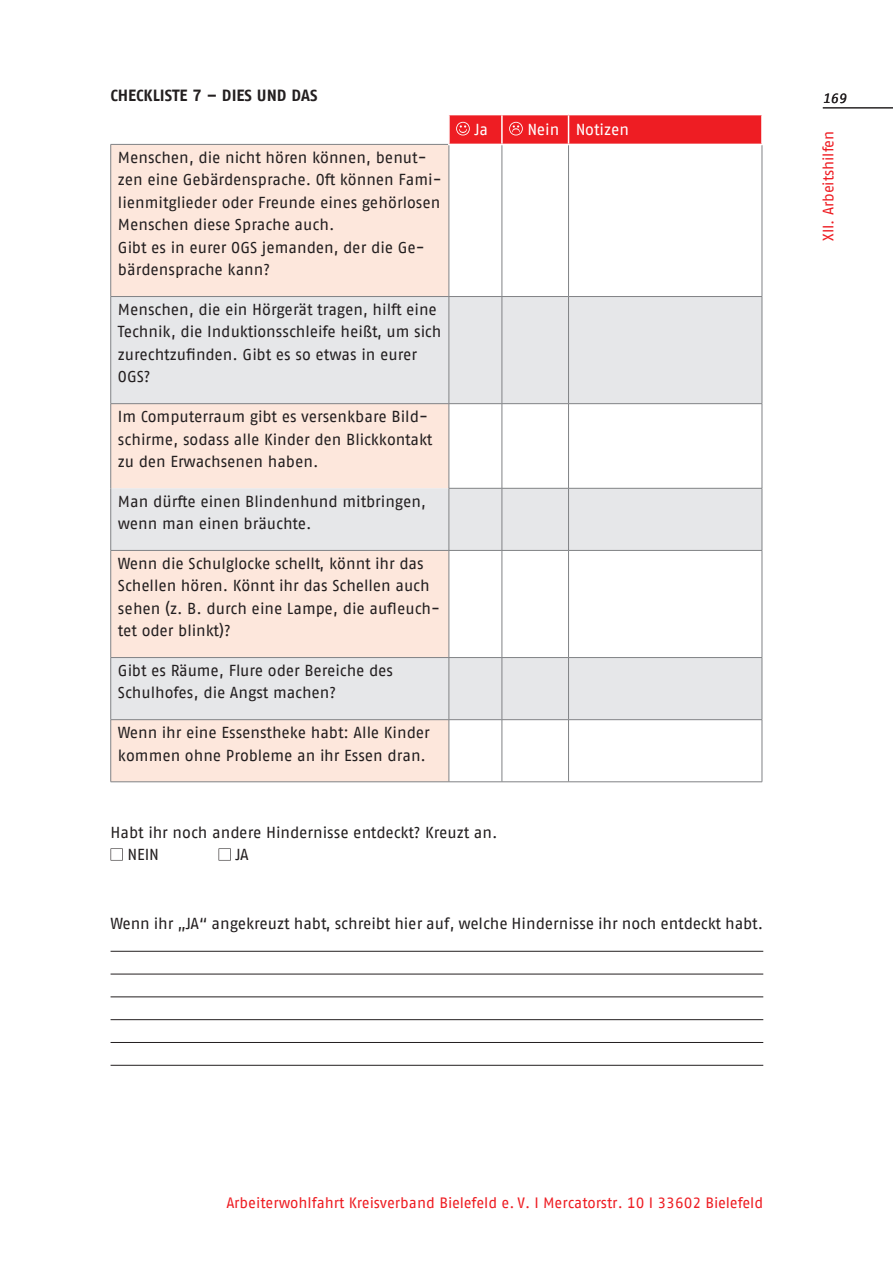
<style>
.page{position:relative;width:893px;height:1263px;background:#fff}
.page>*{position:absolute;margin:0;border:0;box-sizing:border-box;transform-origin:0 0}
.t1{font:700 16.2px "AWO Fago Office";color:#231f20}
.t2{font:15.9px/22.5px "AWO Fago Office";color:#231f20}
.t3{font:15.9px "AWO Fago Office";color:#fff}
.t4{font:15px "AWO Fago Office";color:#ee1d23}
.t5{font:italic 13.5px "AWO Fago Office";color:#231f20}
</style>
<div class="page">
<hr style="left:823px;top:108px;width:70px;height:1px;background:#231f20">
<div style="left:111px;top:145px;width:338px;height:636px;background:#fde7dc"></div>
<svg style="left:111px;top:297px;width:651px;height:422px;fill:#e6e7e9"></svg>
<hr style="left:502px;top:145px;width:1px;height:151px;background:#808285">
<hr style="left:568px;top:145px;width:1px;height:151px;background:#808285">
<hr style="left:502px;top:297px;width:1px;height:106px;background:#808285">
<hr style="left:568px;top:297px;width:1px;height:106px;background:#808285">
<hr style="left:502px;top:404px;width:1px;height:84px;background:#808285">
<hr style="left:568px;top:404px;width:1px;height:84px;background:#808285">
<hr style="left:502px;top:488px;width:1px;height:62px;background:#808285">
<hr style="left:568px;top:488px;width:1px;height:62px;background:#808285">
<hr style="left:502px;top:551px;width:1px;height:106px;background:#808285">
<hr style="left:568px;top:551px;width:1px;height:106px;background:#808285">
<hr style="left:502px;top:658px;width:1px;height:61px;background:#808285">
<hr style="left:568px;top:658px;width:1px;height:61px;background:#808285">
<hr style="left:502px;top:720px;width:1px;height:62px;background:#808285">
<hr style="left:568px;top:720px;width:1px;height:62px;background:#808285">
<hr style="left:110px;top:145px;width:1px;height:151px;background:#808285">
<hr style="left:110px;top:404px;width:1px;height:84px;background:#808285">
<hr style="left:110px;top:551px;width:1px;height:106px;background:#808285">
<hr style="left:110px;top:720px;width:1px;height:62px;background:#808285">
<hr style="left:111px;top:781px;width:338px;height:1px;background:#808285">
<hr style="left:449px;top:145px;width:1px;height:151px;background:#808285">
<hr style="left:762px;top:145px;width:1px;height:151px;background:#808285">
<hr style="left:449px;top:297px;width:1px;height:106px;background:#808285">
<hr style="left:449px;top:404px;width:1px;height:84px;background:#808285">
<hr style="left:762px;top:404px;width:1px;height:84px;background:#808285">
<hr style="left:449px;top:488px;width:1px;height:62px;background:#808285">
<hr style="left:449px;top:551px;width:1px;height:106px;background:#808285">
<hr style="left:762px;top:551px;width:1px;height:106px;background:#808285">
<hr style="left:449px;top:658px;width:1px;height:61px;background:#808285">
<hr style="left:449px;top:720px;width:1px;height:62px;background:#808285">
<hr style="left:762px;top:720px;width:1px;height:62px;background:#808285">
<hr style="left:449px;top:781px;width:53px;height:1px;background:#808285">
<hr style="left:502px;top:781px;width:66px;height:1px;background:#808285">
<hr style="left:568px;top:781px;width:194px;height:1px;background:#808285">
<hr style="left:111px;top:144px;width:337px;height:1px;background:#808285">
<hr style="left:111px;top:296px;width:338px;height:1px;background:#808285">
<hr style="left:110px;top:297px;width:1px;height:106px;background:#808285">
<hr style="left:449px;top:296px;width:53px;height:1px;background:#808285">
<hr style="left:502px;top:296px;width:66px;height:1px;background:#808285">
<hr style="left:568px;top:296px;width:194px;height:1px;background:#808285">
<hr style="left:762px;top:297px;width:1px;height:106px;background:#808285">
<hr style="left:111px;top:403px;width:338px;height:1px;background:#808285">
<hr style="left:449px;top:403px;width:53px;height:1px;background:#808285">
<hr style="left:502px;top:403px;width:66px;height:1px;background:#808285">
<hr style="left:568px;top:403px;width:194px;height:1px;background:#808285">
<hr style="left:110px;top:488px;width:1px;height:62px;background:#808285">
<hr style="left:449px;top:488px;width:53px;height:1px;background:#808285">
<hr style="left:502px;top:488px;width:66px;height:1px;background:#808285">
<hr style="left:568px;top:488px;width:194px;height:1px;background:#808285">
<hr style="left:762px;top:488px;width:1px;height:62px;background:#808285">
<hr style="left:111px;top:550px;width:338px;height:1px;background:#808285">
<hr style="left:449px;top:550px;width:53px;height:1px;background:#808285">
<hr style="left:502px;top:550px;width:66px;height:1px;background:#808285">
<hr style="left:568px;top:550px;width:194px;height:1px;background:#808285">
<hr style="left:111px;top:657px;width:338px;height:1px;background:#808285">
<hr style="left:110px;top:658px;width:1px;height:61px;background:#808285">
<hr style="left:449px;top:657px;width:53px;height:1px;background:#808285">
<hr style="left:502px;top:657px;width:66px;height:1px;background:#808285">
<hr style="left:568px;top:657px;width:194px;height:1px;background:#808285">
<hr style="left:762px;top:658px;width:1px;height:61px;background:#808285">
<hr style="left:111px;top:719px;width:338px;height:1px;background:#808285">
<hr style="left:449px;top:719px;width:53px;height:1px;background:#808285">
<hr style="left:502px;top:719px;width:66px;height:1px;background:#808285">
<hr style="left:568px;top:719px;width:194px;height:1px;background:#808285">
<svg style="left:449px;top:115px;width:313px;height:29px;background:#ee282d"></svg>
<svg style="left:111px;top:848px;width:12px;height:12px"></svg>
<svg style="left:219px;top:848px;width:12px;height:12px"></svg>
<hr style="left:111px;top:951px;width:652px;height:1px;background:#231f20">
<hr style="left:111px;top:974px;width:652px;height:1px;background:#231f20">
<hr style="left:111px;top:996px;width:652px;height:1px;background:#231f20">
<hr style="left:111px;top:1019px;width:652px;height:1px;background:#231f20">
<hr style="left:111px;top:1042px;width:652px;height:1px;background:#231f20">
<hr style="left:111px;top:1065px;width:652px;height:1px;background:#231f20">
<p class="t1" style="left:111px;top:86px;width:209px">CHECKLISTE 7 – DIES UND DAS</p>
<p class="t2" style="left:118px;top:146px;width:325px">Menschen, die nicht hören können, benut&shy;zen eine Gebärdensprache. Oft können Fami&shy;lienmitglieder oder Freunde eines gehörlosen Menschen diese Sprache auch.<br>Gibt es in eurer OGS jemanden, der die Ge&shy;bärdensprache kann?</p>
<p class="t2" style="left:118px;top:298px;width:325px">Menschen, die ein Hörgerät tragen, hilft eine Technik, die Induktionsschleife heißt, um sich zurechtzufinden. Gibt es so etwas in eurer OGS?</p>
<p class="t2" style="left:118px;top:405px;width:316px">Im Computerraum gibt es versenkbare Bild&shy;schirme, sodass alle Kinder den Blickkontakt zu den Erwachsenen haben.</p>
<p class="t2" style="left:118px;top:490px;width:310px">Man dürfte einen Blindenhund mitbringen, wenn man einen bräuchte.</p>
<p class="t2" style="left:118px;top:552px;width:324px">Wenn die Schulglocke schellt, könnt ihr das Schellen hören. Könnt ihr das Schellen auch sehen (z. B. durch eine Lampe, die aufleuch&shy;tet oder blinkt)?</p>
<p class="t2" style="left:118px;top:659px;width:277px">Gibt es Räume, Flure oder Bereiche des<br>Schulhofes, die Angst machen?</p>
<p class="t2" style="left:118px;top:721px;width:313px">Wenn ihr eine Essenstheke habt: Alle Kinder kommen ohne Probleme an ihr Essen dran.</p>
<p class="t3" style="left:474px;top:121px;width:15px">Ja</p>
<p class="t3" style="left:527px;top:121px;width:103px">Nein Notizen</p>
<p class="t2" style="left:127px;top:820px;width:372px;text-indent:-17px">Habt ihr noch andere Hindernisse entdeckt? Kreuzt an.<br>NEIN</p>
<p class="t2" style="left:235px;top:843px;width:15px">JA</p>
<p class="t2" style="left:111px;top:912px;width:654px">Wenn ihr „JA“ angekreuzt habt, schreibt hier auf, welche Hindernisse ihr noch entdeckt habt.</p>
<p class="t5" style="left:823px;top:91px;width:25px">169</p>
<p class="t4" style="left:820px;top:241px;width:112px;rotate:-90deg">XII. Arbeitshilfen</p>
<p class="t4" style="left:226px;top:1195px;width:538px">Arbeiterwohlfahrt Kreisverband Bielefeld e. V. I Mercatorstr. 10 I 33602 Bielefeld</p>
</div>
